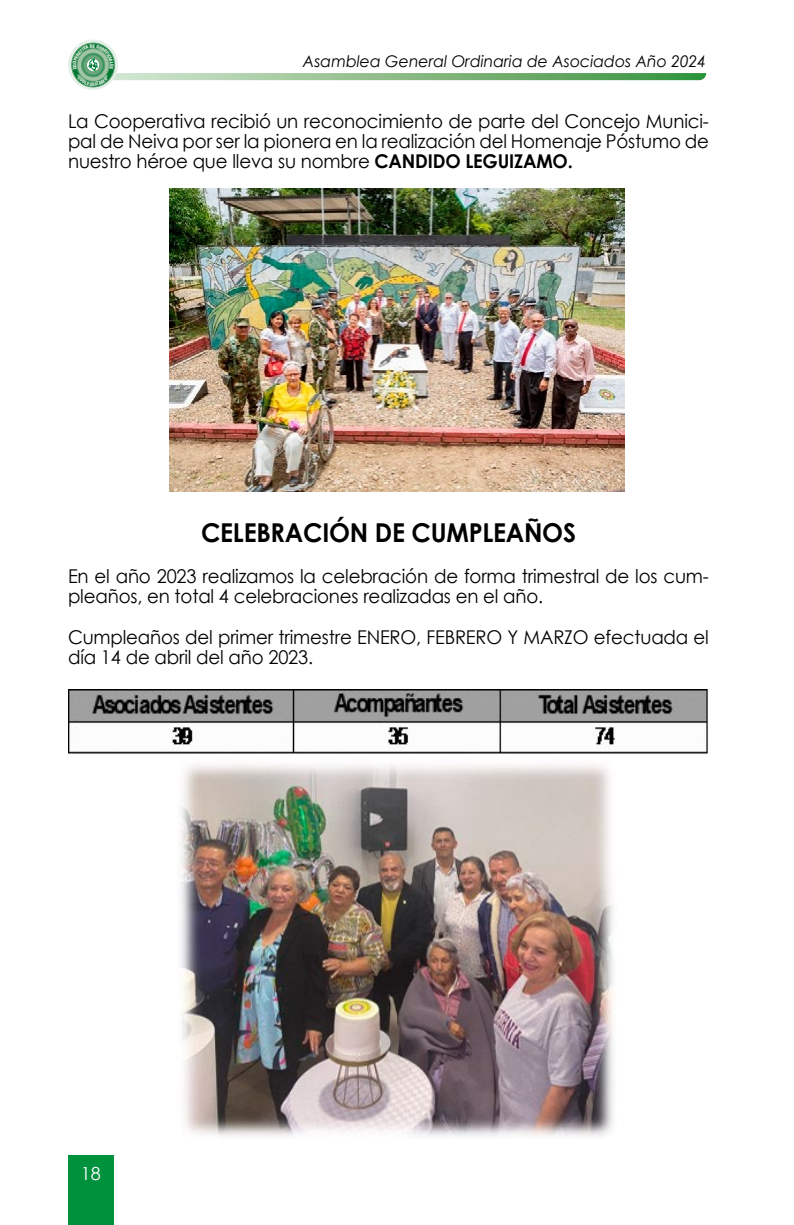
<style>
.page{position:relative;width:794px;height:1225px;background:#fff}
.page>*{position:absolute;margin:0;border:0;box-sizing:border-box;transform-origin:0 0}
.t1{font:700 26px "Century Gothic";letter-spacing:-.01em;color:#000;scale:.96 1}
.t2{font:19px/20.4px "Century Gothic";letter-spacing:-.01em;color:#000;scale:.96 1}
.t3{font:18px "Century Gothic";color:#fff}
.t4{font:italic 16px "Century Gothic";color:#000}
.s1{font-weight:700}
</style>
<div class="page">
<svg style="left:68px;top:40px;width:50px;height:50px"></svg>
<div style="left:72px;top:43px;width:43px;height:44px;border:1px solid #5a9f6f;border-radius:50%"></div>
<div style="left:68px;top:1155px;width:45px;height:70px;background:#00913d"></div>
<img style="left:169px;top:188px;width:455px;height:303px">
<img style="left:68px;top:690px;width:641px;height:64px">
<img style="left:178px;top:764px;width:436px;height:373px">
<svg style="left:73px;top:44px;width:633px;height:42px"></svg>
<p class="t4" style="left:303px;top:50px;width:405px">Asamblea General Ordinaria de Asociados Año 2024</p>
<p class="t2" style="left:68px;top:110px;width:669px;text-align:justify">La Cooperativa recibió un reconocimiento de parte del Concejo Munici&shy;pal de Neiva por ser la pionera en la realización del Homenaje Póstumo de nuestro héroe que lleva su nombre <span class="s1">CANDIDO LEGUIZAMO.</span></p>
<h1 class="t1" style="left:201px;top:513px;width:392px">CELEBRACIÓN DE CUMPLEAÑOS</h1>
<p class="t2" style="left:68px;top:565px;width:669px">En el año 2023 realizamos la celebración de forma trimestral de los cum&shy;pleaños, en total 4 celebraciones realizadas en el año.</p>
<p class="t2" style="left:68px;top:626px;width:669px">Cumpleaños del primer trimestre ENERO, FEBRERO Y MARZO efectuada el día 14 de abril del año 2023.</p>
<p class="t3" style="left:81px;top:1160px;width:21px">18</p>
</div>
